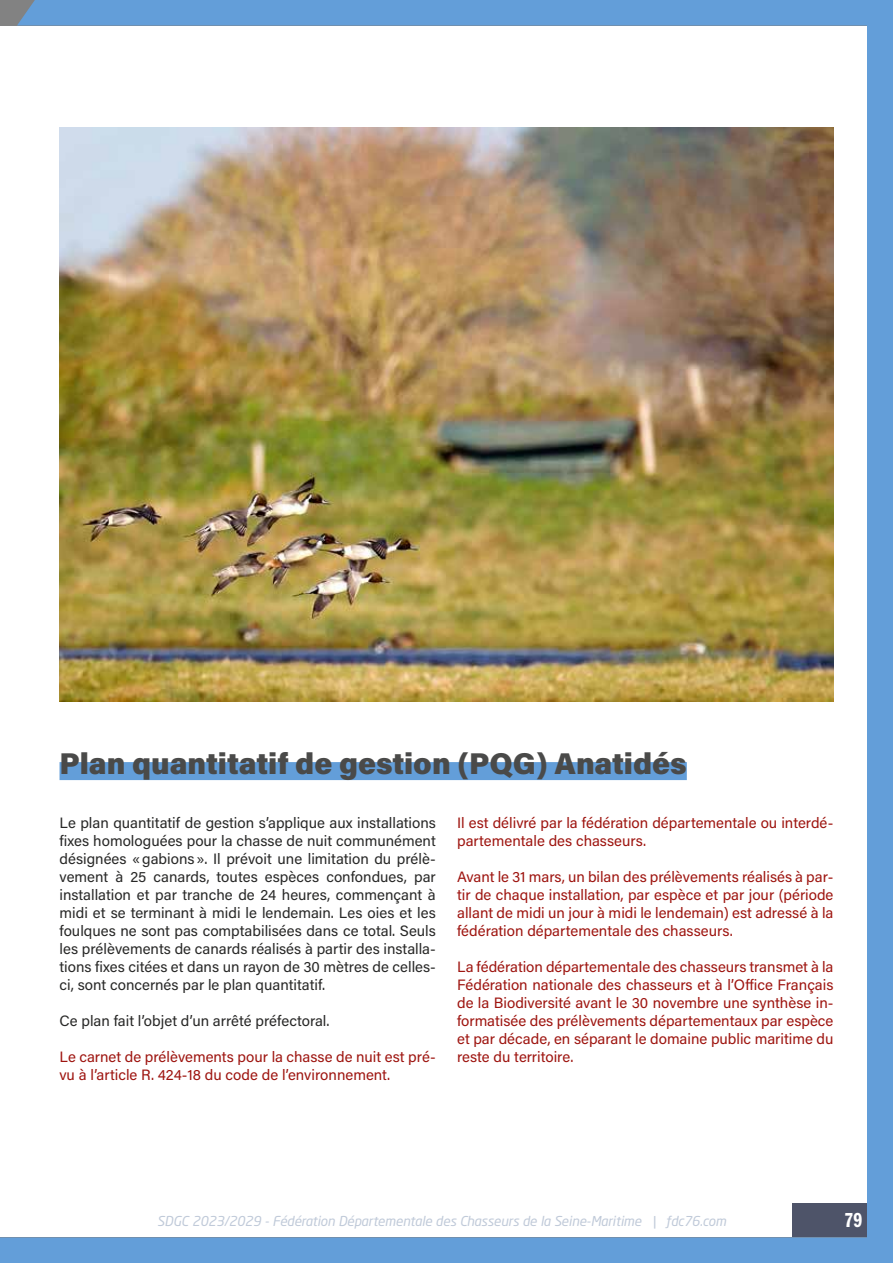
<style>
.page{position:relative;width:893px;height:1263px;background:#fff}
.page>*{position:absolute;margin:0;border:0;box-sizing:border-box;transform-origin:0 0}
.t1{font:900 30px "Acumin Pro";color:#4a4a49}
.t2{font:21px "Franklin Gothic URW Com Dem";color:#fff}
.t3{font:15px/18px "Acumin Pro";color:#9e1510}
.t4{font:15px/18px "Acumin Pro";color:#282827;text-align:justify}
.t5{font:italic 13.5px "Neo Sans W1 G";letter-spacing:-.01em;color:#c0cad9}
</style>
<div class="page">
<div style="left:793px;top:1203px;width:100px;height:34px;background:#4e5469"></div>
<div style="left:17px;top:0;width:850px;height:26px;background:#639ed9"></div>
<div style="left:0;top:1237px;width:867px;height:26px;background:#639ed9"></div>
<div style="left:867px;top:0;width:26px;height:1263px;background:#639ed9"></div>
<div style="left:60px;top:762px;width:627px;height:18px;background:#639ed9"></div>
<img style="left:60px;top:128px;width:773px;height:574px">
<h1 class="t1" style="left:60px;top:742px;width:629px">Plan quantitatif de gestion (PQG) Anatidés</h1>
<p class="t4" style="left:60px;top:813px;width:378px">Le plan quantitatif de gestion s’applique aux installations fixes homologuées pour la chasse de nuit communément désignées «gabions». Il prévoit une limitation du prélè&shy;vement à 25 canards, toutes espèces confondues, par installation et par tranche de 24 heures, commençant à midi et se terminant à midi le lendemain. Les oies et les foulques ne sont pas comptabilisées dans ce total. Seuls les prélèvements de canards réalisés à partir des installa&shy;tions fixes citées et dans un rayon de 30 mètres de celles&shy;ci, sont concernés par le plan quantitatif.</p>
<p class="t4" style="left:60px;top:1011px;width:271px">Ce plan fait l’objet d’un arrêté préfectoral.</p>
<p class="t3" style="left:60px;top:1047px;width:378px">Le carnet de prélèvements pour la chasse de nuit est pré&shy;vu à l’article R. 424-18 du code de l’environnement.</p>
<p class="t3" style="left:457px;top:813px;width:378px">Il est délivré par la fédération départementale ou interdé&shy;partementale des chasseurs.</p>
<p class="t3" style="left:457px;top:867px;width:378px;text-align:justify">Avant le 31 mars, un bilan des prélèvements réalisés à par&shy;tir de chaque installation, par espèce et par jour (période allant de midi un jour à midi le lendemain) est adressé à la fédération départementale des chasseurs.</p>
<p class="t3" style="left:457px;top:957px;width:378px;text-align:justify">La fédération départementale des chasseurs transmet à la Fédération nationale des chasseurs et à l’Office Français de la Biodiversité avant le 30 novembre une synthèse in&shy;formatisée des prélèvements départementaux par espèce et par décade, en séparant le domaine public maritime du reste du territoire.</p>
<p class="t5" style="left:157px;top:1213px;width:570px">SDGC 2023/2029 - Fédération Départementale des Chasseurs de la Seine-Maritime | fdc76.com</p>
<h2 class="t2" style="left:845px;top:1206px;width:19px">79</h2>
</div>
